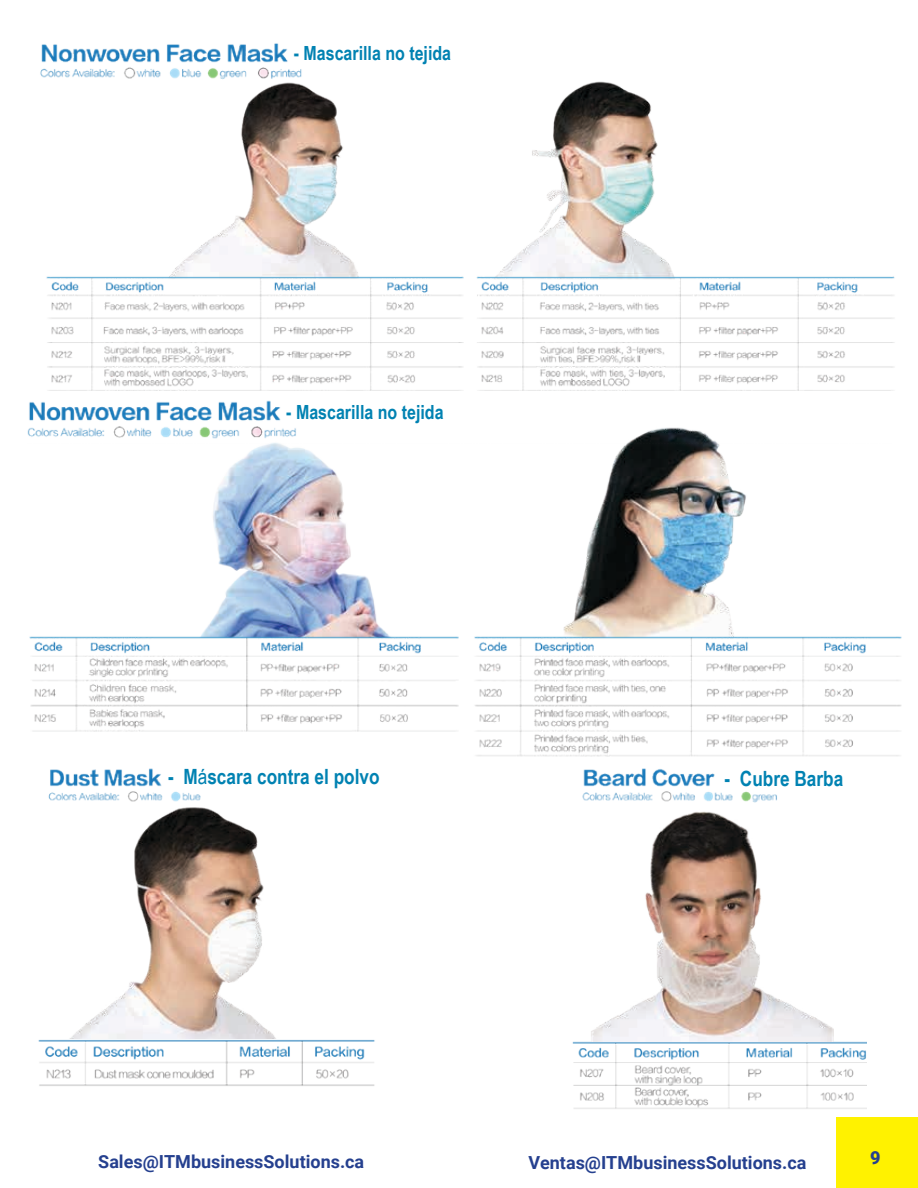
<style>
.page{position:relative;width:918px;height:1188px;background:#fff}
.page>*{position:absolute;margin:0;border:0;box-sizing:border-box;transform-origin:0 0}
.t1{font:700 21px "Arial Narrow";color:#0082b2}
.t2{font:700 19.5px "Arial Narrow";color:#0082b2}
.t3{font:700 18px "Roboto";color:#25408f}
.t4{font:900 18px "Roboto";color:#25408f}
.s1{font-weight:400}
</style>
<div class="page">
<img style="left:213px;top:443px;width:533px;height:168px">
<img style="left:191px;top:81px;width:467px;height:174px">
<img style="left:46px;top:255px;width:849px;height:136px">
<img style="left:27px;top:400px;width:690px;height:43px">
<img style="left:40px;top:43px;width:297px;height:39px">
<img style="left:572px;top:1041px;width:295px;height:68px">
<img style="left:591px;top:811px;width:243px;height:230px">
<img style="left:582px;top:770px;width:195px;height:33px">
<img style="left:29px;top:611px;width:873px;height:159px">
<img style="left:77px;top:807px;width:193px;height:225px">
<img style="left:38px;top:1032px;width:337px;height:54px">
<img style="left:40px;top:763px;width:186px;height:39px">
<div style="left:836px;top:1117px;width:82px;height:71px;background:#fff200"></div>
<p class="t2" style="left:294px;top:38px;width:159px">- Mascarilla no tejida</p>
<p class="t2" style="left:286px;top:398px;width:159px">- Mascarilla no tejida</p>
<p class="t1" style="left:168px;top:761px;width:213px">- M<span class="s1">á</span>scara contra el polvo</p>
<p class="t1" style="left:725px;top:762px;width:120px">- Cubre Barba</p>
<p class="t3" style="left:98px;top:1149px;width:268px">Sales@ITMbusinessSolutions.ca</p>
<p class="t3" style="left:528px;top:1150px;width:280px">Ventas@ITMbusinessSolutions.ca</p>
<p class="t4" style="left:870px;top:1145px;width:12px">9</p>
</div>
